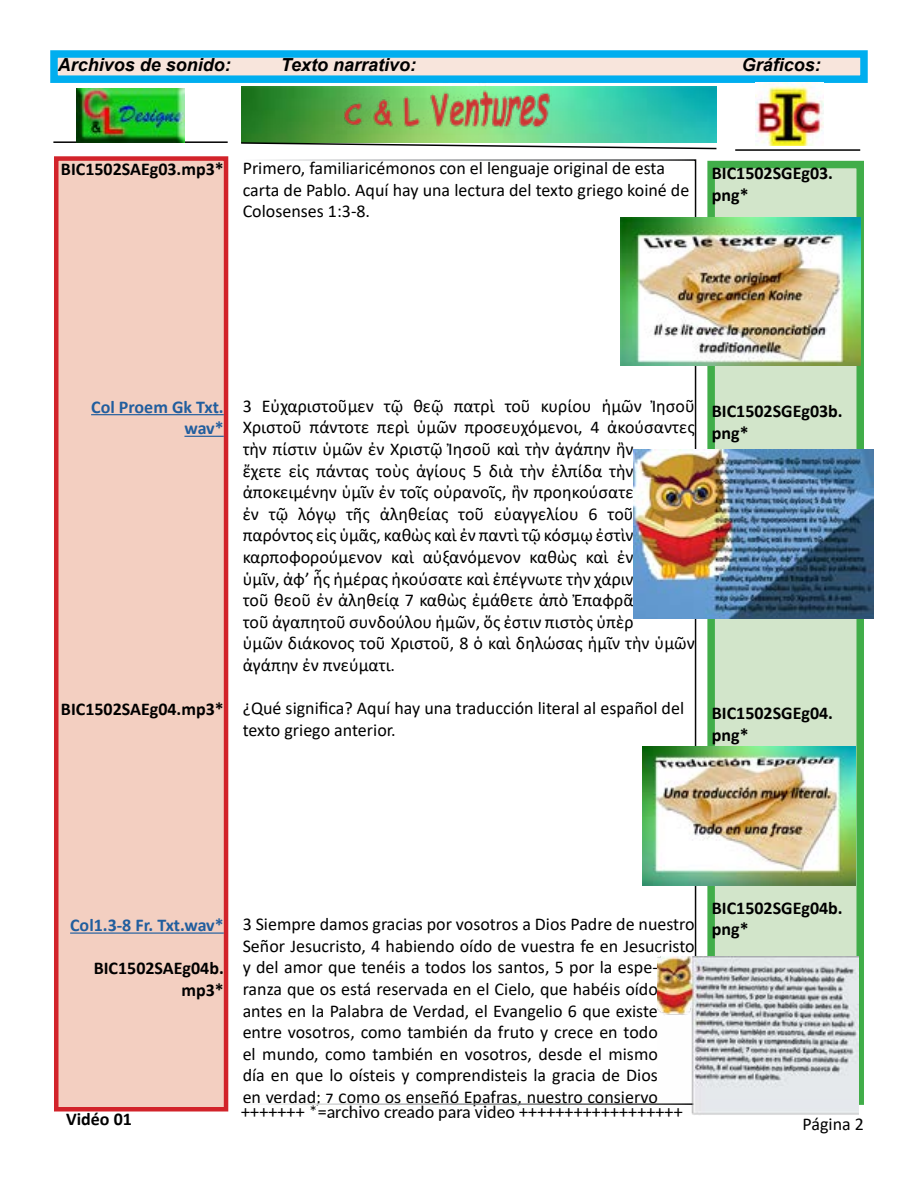
<style>
.page{position:relative;width:918px;height:1188px;background:#fff}
.page>*{position:absolute;margin:0;border:0;box-sizing:border-box;transform-origin:0 0}
.t1{font:18px/21.6px "Calibri";color:#000}
.t2{font:700 18px/21.6px "Calibri";color:#000}
.t3{font:18px "Carlito";color:#000}
.t4{font:italic 700 18px "Arial";color:#000}
.t5{font:700 18px/21.6px "Calibri";color:#215e9e;text-align:right}
</style>
<div class="page">
<div style="left:54px;top:54px;width:810px;height:25px;background:#f8e5dc"></div>
<div style="left:50px;top:50px;width:818px;height:33px;border:8px solid #00aeef"></div>
<div style="left:56px;top:159px;width:170px;height:950px;background:#f3cfc1"></div>
<div style="left:54px;top:156px;width:174px;height:956px;border:4px solid #d2232a"></div>
<div style="left:711px;top:165px;width:149px;height:936px;background:#d2e5ca"></div>
<div style="left:707px;top:161px;width:157px;height:944px;border:8px solid #41ad49"></div>
<img style="left:241px;top:87px;width:475px;height:54px">
<img style="left:331px;top:86px;width:220px;height:49px">
<hr style="left:53px;top:141px;width:175px;height:2px;background:#000">
<svg style="left:241px;top:141px;width:476px;height:9px"></svg>
<hr style="left:735px;top:149px;width:125px;height:2px;background:#000">
<img style="left:755px;top:83px;width:69px;height:62px">
<img style="left:77px;top:89px;width:108px;height:54px">
<hr style="left:91px;top:414px;width:133px;height:1px;background:#215e9e">
<hr style="left:184px;top:436px;width:40px;height:1px;background:#215e9e">
<hr style="left:70px;top:933px;width:154px;height:1px;background:#215e9e">
<img style="left:634px;top:449px;width:240px;height:170px">
<img style="left:620px;top:217px;width:240px;height:148px">
<img style="left:643px;top:746px;width:213px;height:139px">
<img style="left:658px;top:956px;width:201px;height:159px">
<p class="t4" style="left:58px;top:53px;width:175px">Archivos de sonido:</p>
<p class="t4" style="left:281px;top:53px;width:137px">Texto narrativo:</p>
<p class="t4" style="left:742px;top:53px;width:81px">Gráficos:</p>
<p class="t2" style="left:61px;top:158px;width:164px">BIC1502SAEg03.mp3*</p>
<p class="t1" style="left:243px;top:157px;width:448px">Primero, familiaricémonos con el lenguaje original de esta carta de Pablo. Aquí hay una lectura del texto griego koiné de<br>Colosenses 1:3-8.</p>
<p class="t2" style="left:712px;top:162px;width:123px">BIC1502SGEg03. png*</p>
<p class="t5" style="left:91px;top:396px;width:134px">Col Proem Gk Txt. wav*</p>
<p class="t2" style="left:61px;top:698px;width:164px">BIC1502SAEg04.mp3*</p>
<p class="t1" style="left:243px;top:395px;width:454px">3 Εὐχαριστοῦμεν τῷ θεῷ πατρὶ τοῦ κυρίου ἡμῶν Ἰησοῦ Χριστοῦ πάντοτε περὶ ὑμῶν προσευχόμενοι, 4 ἀκούσαντες τὴν πίστιν ὑμῶν ἐν Χριστῷ Ἰησοῦ καὶ τὴν ἀγάπην ἣν<br>ἔχετε εἰς πάντας τοὺς ἁγίους 5 διὰ τὴν ἐλπίδα τὴν ἀποκειμένην ὑμῖν ἐν τοῖς οὐρανοῖς, ἣν προηκούσατε<br>ἐν τῷ λόγῳ τῆς ἀληθείας τοῦ εὐαγγελίου 6 τοῦ παρόντος εἰς ὑμᾶς, καθὼς καὶ ἐν παντὶ τῷ κόσμῳ ἐστὶν καρποφορούμενον καὶ αὐξανόμενον καθὼς καὶ ἐν<br>ὑμῖν, ἀφʼ ἧς ἡμέρας ἠκούσατε καὶ ἐπέγνωτε τὴν χάριν<br>τοῦ θεοῦ ἐν ἀληθείᾳ 7 καθὼς ἐμάθετε ἀπὸ Ἐπαφρᾶ<br>τοῦ ἀγαπητοῦ συνδούλου ἡμῶν, ὅς ἐστιν πιστὸς ὑπὲρ<br>ὑμῶν διάκονος τοῦ Χριστοῦ, 8 ὁ καὶ δηλώσας ἡμῖν τὴν ὑμῶν ἀγάπην ἐν πνεύματι.</p>
<p class="t1" style="left:243px;top:697px;width:443px">¿Qué significa? Aquí hay una traducción literal al español del texto griego anterior.</p>
<p class="t2" style="left:712px;top:400px;width:132px">BIC1502SGEg03b. png*</p>
<p class="t2" style="left:712px;top:702px;width:123px">BIC1502SGEg04. png*</p>
<p class="t2" style="left:712px;top:897px;width:132px">BIC1502SGEg04b. png*</p>
<p class="t1" style="left:243px;top:913px;width:454px">3 Siempre damos gracias por vosotros a Dios Padre de nuestro Señor Jesucristo, 4 habiendo oído de vuestra fe en Jesucristo y del amor que tenéis a todos los santos, 5 por la espe&shy;ranza que os está reservada en el Cielo, que habéis oído antes en la Palabra de Verdad, el Evangelio 6 que existe entre vosotros, como también da fruto y crece en todo<br>el mundo, como también en vosotros, desde el mismo<br>día en que lo oísteis y comprendisteis la gracia de Dios<br>en verdad; 7 como os enseñó Epafras, nuestro consiervo</p>
<p class="t5" style="left:70px;top:914px;width:155px">Col1.3-8 Fr. Txt.wav*</p>
<p class="t2" style="left:94px;top:957px;width:132px;text-align:right">BIC1502SAEg04b. mp3*</p>
<p class="t3" style="left:241px;top:1100px;width:443px">+++++++ *=archivo creado para video ++++++++++++++++++</p>
<p class="t2" style="left:66px;top:1108px;width:67px">Vidéo 01</p>
<p class="t1" style="left:803px;top:1112px;width:63px">Página 2</p>
</div>
